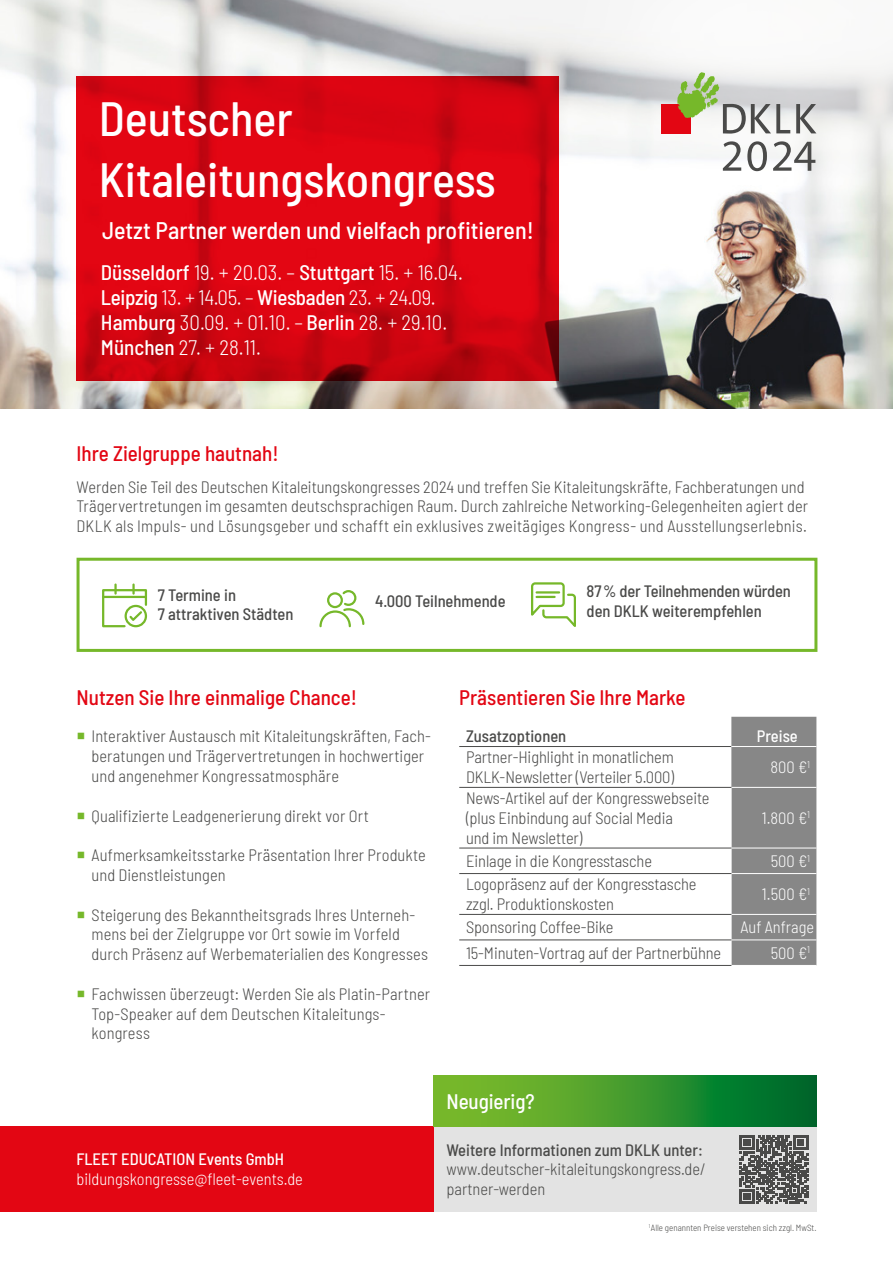
<style>
.page{position:relative;width:893px;height:1263px;background:#fff}
.page>*{position:absolute;margin:0;border:0;box-sizing:border-box;transform-origin:0 0}
.t1{font:500 semi-condensed 48px/61.3px "Barlow";color:#fff}
.t2{font:500 semi-condensed 40.5px "Barlow";color:#fff}
.t3{font:500 semi-condensed 24px "Barlow";color:#fff}
.t4{font:300 semi-condensed 21px/25.2px "Barlow";color:#fff}
.t5{font:500 semi-condensed 21px "Barlow";color:#e30613}
.t6{font:500 semi-condensed 21px "Barlow";letter-spacing:-.005em;color:#fff}
.t7{font:300 semi-condensed 16.5px/19.8px "Barlow";letter-spacing:.005em;color:#4a4a49}
.t8{font:500 semi-condensed 16.5px/19.8px "Barlow";color:#4a4a49}
.t9{font:300 semi-condensed 16.5px "Barlow";color:#fff}
.t10{font:500 semi-condensed 16.5px "Barlow";color:#fff}
.t11{font:300 semi-condensed 9px "Barlow";color:#4a4a49}
.s1{font-weight:500}
.s2{color:#76b82a}
</style>
<div class="page">
<img style="left:0;top:0;width:893px;height:408px">
<div style="left:77px;top:558px;width:740px;height:94px;border:3px solid #76b82a"></div>
<svg style="left:77px;top:77px;width:482px;height:304px;background:#d70511"></svg>
<svg style="left:514px;top:0;width:379px;height:252px"></svg>
<svg style="left:102px;top:584px;width:45px;height:43px"></svg>
<svg style="left:319px;top:590px;width:45px;height:37px"></svg>
<svg style="left:531px;top:582px;width:45px;height:45px"></svg>
<div style="left:0;top:1127px;width:434px;height:85px;background:#e30613"></div>
<svg style="left:434px;top:1076px;width:382px;height:25px;background:#3c972c"></svg>
<svg style="left:434px;top:1101px;width:382px;height:111px;background:#afc4ab"></svg>
<svg style="left:625px;top:0;width:240px;height:134px"></svg>
<svg style="left:723px;top:141px;width:18px;height:30px"></svg>
<svg style="left:747px;top:141px;width:20px;height:30px"></svg>
<svg style="left:773px;top:141px;width:42px;height:30px"></svg>
<svg style="left:731px;top:717px;width:85px;height:248px;background:#8b8b8b"></svg>
<svg style="left:459px;top:847px;width:272px;height:93px"></svg>
<hr style="left:731px;top:787px;width:85px;height:1px;background:#fff">
<hr style="left:731px;top:848px;width:85px;height:1px;background:#fff">
<hr style="left:731px;top:873px;width:85px;height:1px;background:#fff">
<hr style="left:731px;top:914px;width:85px;height:1px;background:#fff">
<hr style="left:731px;top:940px;width:85px;height:1px;background:#fff">
<hr style="left:459px;top:787px;width:272px;height:1px;background:#4a4a49">
<hr style="left:459px;top:848px;width:272px;height:1px;background:#4a4a49">
<hr style="left:459px;top:873px;width:272px;height:1px;background:#4a4a49">
<hr style="left:459px;top:914px;width:272px;height:1px;background:#4a4a49">
<hr style="left:459px;top:940px;width:272px;height:1px;background:#4a4a49">
<hr style="left:459px;top:965px;width:272px;height:1px;background:#4a4a49">
<hr style="left:459px;top:746px;width:272px;height:1px;background:#4a4a49">
<hr style="left:731px;top:746px;width:85px;height:1px;background:#fff">
<h2 class="t2" style="left:78px;top:87px;width:338px">Jetzt Partner werden</h2>
<h1 class="t1" style="left:99px;top:84px;width:399px">Deutscher<br>Kitaleitungskongress</h1>
<h3 class="t3" style="left:102px;top:213px;width:433px">Jetzt Partner werden und vielfach profitieren!</h3>
<p class="t4" style="left:101px;top:258px;width:363px"><span class="s1">Düsseldorf</span> 19. + 20.03. – <span class="s1">Stuttgart</span> 15. + 16.04.<br><span class="s1">Leipzig</span> 13. + 14.05. – <span class="s1">Wiesbaden</span> 23. + 24.09.<br><span class="s1">Hamburg</span> 30.09. + 01.10. – <span class="s1">Berlin</span> 28. + 29.10.<br><span class="s1">München</span> 27. + 28.11.</p>
<p class="t5" style="left:77px;top:438px;width:204px">Ihre Zielgruppe hautnah!</p>
<p class="t7" style="left:77px;top:475px;width:733px">Werden Sie Teil des Deutschen Kitaleitungskongresses 2024 und treffen Sie Kitaleitungskräfte, Fachberatungen und<br>Trägervertretungen im gesamten deutschsprachigen Raum. Durch zahlreiche Networking-Gelegenheiten agiert der<br>DKLK als Impuls- und Lösungsgeber und schafft ein exklusives zweitägiges Kongress- und Ausstellungserlebnis.</p>
<p class="t8" style="left:158px;top:584px;width:137px">7 Termine in<br>7 attraktiven Städten</p>
<p class="t8" style="left:375px;top:590px;width:132px">4.000 Teilnehmende</p>
<p class="t8" style="left:587px;top:580px;width:206px">87% der Teilnehmenden würden den DKLK weiterempfehlen</p>
<p class="t5" style="left:77px;top:682px;width:282px">Nutzen Sie Ihre einmalige Chance!</p>
<p class="t5" style="left:459px;top:682px;width:228px">Präsentieren Sie Ihre Marke</p>
<p class="t8" style="left:466px;top:725px;width:102px">Zusatzoptionen</p>
<p class="t10" style="left:757px;top:724px;width:42px">Preise</p>
<p class="t7" style="left:466px;top:746px;width:210px">Partner-Highlight in monatlichem<br>DKLK-Newsletter (Verteiler 5.000)</p>
<p class="t9" style="left:770px;top:755px;width:41px">800 €<sup>1</sup></p>
<p class="t7" style="left:466px;top:787px;width:245px">News-Artikel auf der Kongresswebseite (plus Einbindung auf Social Media<br>und im Newsletter)</p>
<p class="t7" style="left:92px;top:725px;width:341px;text-indent:-15px"><span class="s2">○</span> Interaktiver Austausch mit Kitaleitungskräften, Fach&shy;beratungen und Trägervertretungen in hochwertiger und angenehmer Kongressatmosphäre</p>
<p class="t7" style="left:77px;top:804px;width:294px"><span class="s2">○</span> Qualifizierte Leadgenerierung direkt vor Ort</p>
<p class="t7" style="left:92px;top:844px;width:336px;text-indent:-15px"><span class="s2">○</span> Aufmerksamkeitsstarke Präsentation Ihrer Produkte und Dienstleistungen</p>
<p class="t7" style="left:92px;top:903px;width:338px;text-indent:-15px"><span class="s2">○</span> Steigerung des Bekanntheitsgrads Ihres Unterneh&shy;mens bei der Zielgruppe vor Ort sowie im Vorfeld durch Präsenz auf Werbematerialien des Kongresses</p>
<p class="t7" style="left:92px;top:983px;width:340px;text-indent:-15px"><span class="s2">○</span> Fachwissen überzeugt: Werden Sie als Platin-Partner<br>Top-Speaker auf dem Deutschen Kitaleitungs&shy;kongress</p>
<p class="t9" style="left:762px;top:806px;width:50px">1.800 €<sup>1</sup></p>
<p class="t7" style="left:466px;top:850px;width:187px">Einlage in die Kongresstasche</p>
<p class="t9" style="left:771px;top:849px;width:41px">500 €<sup>1</sup></p>
<p class="t7" style="left:466px;top:873px;width:232px">Logopräsenz auf der Kongresstasche zzgl. Produktionskosten</p>
<p class="t9" style="left:762px;top:882px;width:50px">1.500 €<sup>1</sup></p>
<p class="t7" style="left:466px;top:916px;width:149px">Sponsoring Coffee-Bike</p>
<p class="t9" style="left:740px;top:916px;width:75px">Auf Anfrage</p>
<p class="t7" style="left:466px;top:942px;width:257px">15-Minuten-Vortrag auf der Partnerbühne</p>
<p class="t9" style="left:771px;top:941px;width:41px">500 €<sup>1</sup></p>
<p class="t10" style="left:77px;top:1147px;width:209px">FLEET EDUCATION Events GmbH</p>
<p class="t9" style="left:77px;top:1167px;width:228px">bildungskongresse@fleet-events.de</p>
<p class="t6" style="left:446px;top:1086px;width:90px">Neugierig?</p>
<p class="t8" style="left:446px;top:1138px;width:258px">Weitere Informationen zum DKLK unter:</p>
<p class="t7" style="left:446px;top:1158px;width:261px">www.deutscher-kitaleitungskongress.de/ partner-werden</p>
<p class="t11" style="left:649px;top:1221px;width:169px"><sup>1</sup>Alle genannten Preise verstehen sich zzgl. MwSt.</p>
</div>
